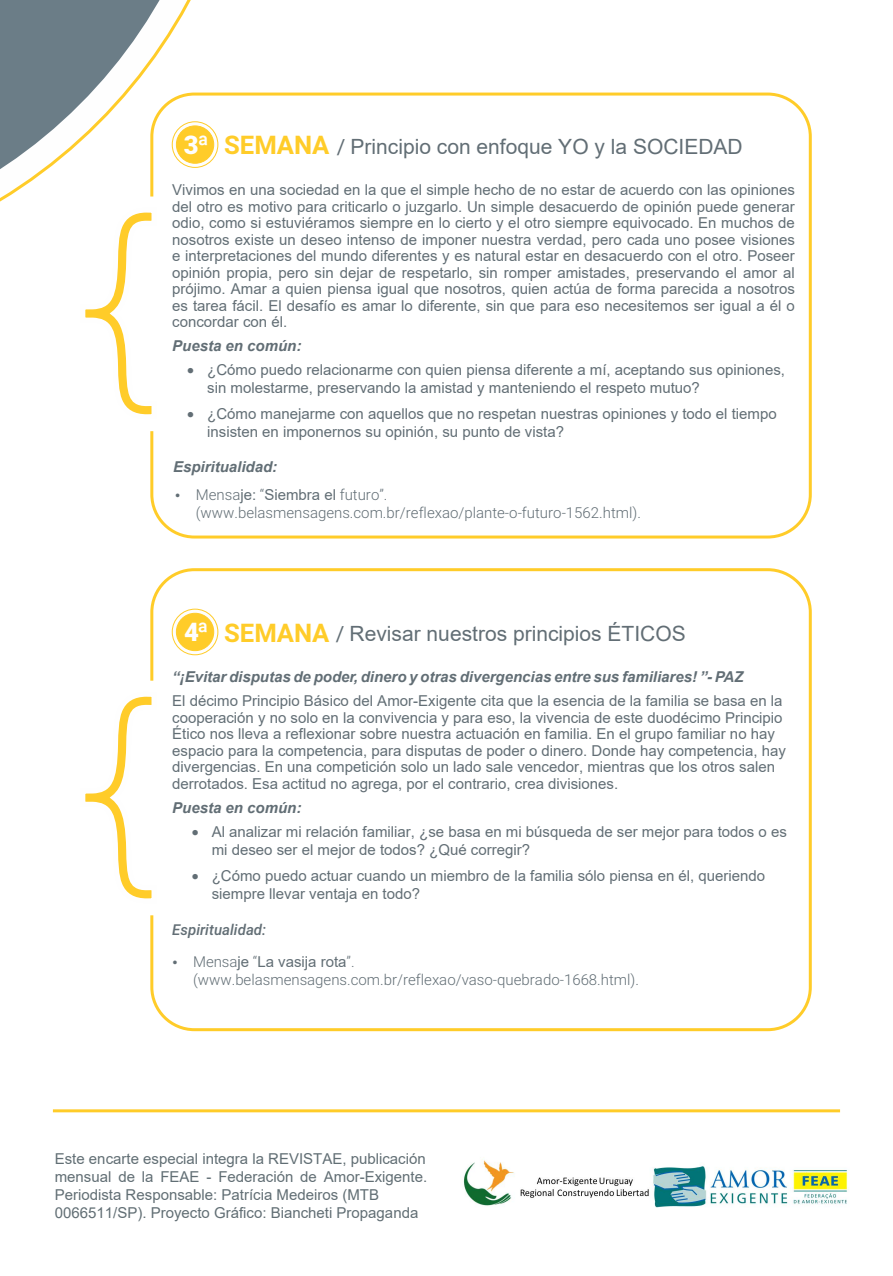
<style>
.page{position:relative;width:893px;height:1276px;background:#fff}
.page>*{position:absolute;margin:0;border:0;box-sizing:border-box;transform-origin:0 0}
.t1{font:21px "Arial";color:#626e75}
.t2{font:15px/16.5px "Arial";color:#626e75}
.t3{font:15px/18px "Arial";color:#616e74}
.t4{font:300 15px/18px "Roboto";color:#626e75}
.t5{font:italic 700 15px "Arial";color:#626e75}
.t6{font:italic 500 15px "Roboto";color:#626e75}
.s1{font-family:"Roboto";font-weight:900;font-size:25.65px;color:#fefefe}
.s2{font-family:"Roboto";font-weight:700;font-size:25.65px;color:#ffcc29}
.s3{font-family:"Roboto"}
.s4{font-family:"Arial";font-weight:400}
.s5{font-family:"Roboto";font-weight:300}
</style>
<div class="page">
<svg style="left:0;top:0;width:225px;height:202px"></svg>
<hr style="left:53px;top:1109px;width:787px;height:3px;background:#ffcc29">
<svg style="left:172px;top:609px;width:46px;height:46px"></svg>
<div style="left:176px;top:613px;width:38px;height:38px;background:#ffcc29;border:1px solid #ffcc29;border-radius:50%"></div>
<svg style="left:172px;top:121px;width:46px;height:47px"></svg>
<div style="left:176px;top:126px;width:38px;height:37px;background:#ffcc29;border:1px solid #ffcc29;border-radius:50%"></div>
<svg style="left:85px;top:212px;width:65px;height:203px"></svg>
<div style="left:150px;top:93px;width:662px;height:445px;border:3px solid #ffcc29;border-radius:43px"></div>
<svg style="left:85px;top:696px;width:65px;height:203px"></svg>
<div style="left:150px;top:568px;width:662px;height:463px;border:3px solid #ffcc29;border-radius:43px"></div>
<img style="left:463px;top:1159px;width:386px;height:49px">
<h1 class="t1" style="left:184px;top:132px;width:560px"><span class="s1">3ª</span> <span class="s2">SEMANA</span> <span class="s3">/</span> Principio con enfoque YO y la SOCIEDAD</h1>
<p class="t2" style="left:172px;top:181px;width:624px;text-align:justify">Vivimos en una sociedad en la que el simple hecho de no estar de acuerdo con las opiniones del otro es motivo para criticarlo o juzgarlo. Un simple desacuerdo de opinión puede generar odio, como si estuviéramos siempre en lo cierto y el otro siempre equivocado. En muchos de nosotros existe un deseo intenso de imponer nuestra verdad, pero cada uno posee visiones e interpretaciones del mundo diferentes y es natural estar en desacuerdo con el otro. Poseer opinión propia, pero sin dejar de respetarlo, sin romper amistades, preservando el amor al prójimo. Amar a quien piensa igual que nosotros, quien actúa de forma parecida a nosotros es tarea fácil. El desafío es amar lo diferente, sin que para eso necesitemos ser igual a él o concordar con él.</p>
<p class="t5" style="left:172px;top:336px;width:131px">Puesta en común:</p>
<p class="t2" style="left:207px;top:361px;width:579px;line-height:18px;text-indent:-20px">• ¿Cómo puedo relacionarme con quien piensa diferente a mí, aceptando sus opiniones, sin molestarme, preservando la amistad y manteniendo el respeto mutuo?</p>
<p class="t2" style="left:207px;top:404px;width:571px;line-height:18px;text-indent:-20px">• ¿Cómo manejarme con aquellos que no respetan nuestras opiniones y todo el tiempo insisten en imponernos su opinión, su punto de vista?</p>
<p class="t5" style="left:173px;top:457px;width:106px">Espiritualidad:</p>
<p class="t4" style="left:196px;top:487px;width:447px">Mensa<span class="s4">je:</span> “<span class="s4">Siembra el</span> futuro”. (www.belasmensagens.com.br/reflexao/plante-o-futuro-1562.html).</p>
<h1 class="t1" style="left:184px;top:619px;width:503px"><span class="s1">4ª</span> <span class="s2">SEMANA</span> <span class="s3">/</span> Revisar nuestros principios ÉTICOS</h1>
<p class="t5" style="left:172px;top:667px;width:573px">“¡Evitar disputas de poder, dinero y otras divergencias entre sus familiares! ”- PAZ</p>
<p class="t2" style="left:172px;top:693px;width:615px">El décimo Principio Básico del Amor-Exigente cita que la esencia de la familia se basa en la cooperación y no solo en la convivencia y para eso, la vivencia de este duodécimo Principio Ético nos lleva a reflexionar sobre nuestra actuación en familia. En el grupo familiar no hay espacio para la competencia, para disputas de poder o dinero. Donde hay competencia, hay divergencias. En una competición solo un lado sale vencedor, mientras que los otros salen derrotados. Esa actitud no agrega, por el contrario, crea divisiones.</p>
<p class="t5" style="left:172px;top:797px;width:131px">Puesta en común:</p>
<p class="t2" style="left:212px;top:823px;width:577px;line-height:18px;text-indent:-20px">• Al analizar mi relación familiar, ¿se basa en mi búsqueda de ser mejor para todos o es mi deseo ser el mejor de todos? ¿Qué corregir?</p>
<p class="t2" style="left:212px;top:866px;width:555px;line-height:18px;text-indent:-20px">• ¿Cómo puedo actuar cuando un miembro de la familia sólo piensa en él, queriendo siempre llevar ventaja en todo?</p>
<p class="t6" style="left:172px;top:923px;width:95px">Espiritualidad:</p>
<p class="t2" style="left:193px;top:953px;width:163px"><span class="s5">Mensa</span>je <span class="s5">“</span>La vasija rota<span class="s5">”.</span></p>
<p class="t4" style="left:193px;top:972px;width:447px">(www.belasmensagens.com.br/reflexao/vaso-quebrado-1668.html).</p>
<p class="t3" style="left:55px;top:1149px;width:374px">Este encarte especial integra la REVISTAE, publicación mensual de la FEAE - Federación de Amor-Exigente.<br>Periodista Responsable: Patrícia Medeiros (MTB 0066511/SP). Proyecto Gráfico: Biancheti Propaganda</p>
</div>
